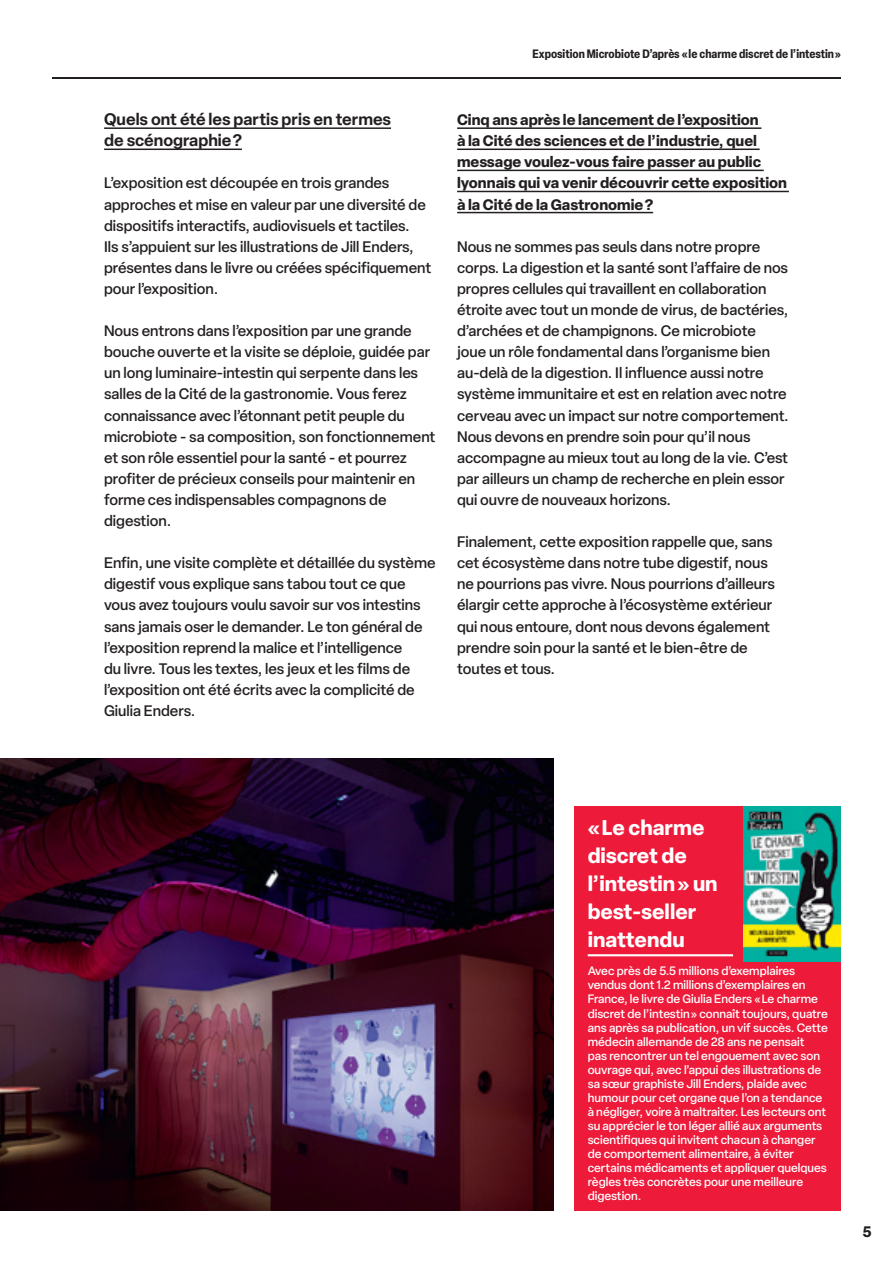
<style>
.page{position:relative;width:893px;height:1263px;background:#fff}
.page>*{position:absolute;margin:0;border:0;box-sizing:border-box;transform-origin:0 0}
.Encadré_-_H1_-_Blanc{font:700 21px/28.2px "Elza";color:#fff}
.H4_-_Noir{font:600 16.5px/21.1px "Elza";color:#231f20}
.Texte_courant_-_Noir{font:500 15px/21.1px "Elza";color:#231f20}
.H4_-_Noir-2{font:700 15px/21.1px "Elza";color:#231f20}
.t1{font:700 15px "Elza Text";color:#231f20}
.Encadré_-_Texte_courant_-_Blanc{font:500 12px/14.1px "Elza";color:#fff}
.t2{font:700 condensed 12px "Elza";color:#231f20}
</style>
<div class="page">
<hr style="left:52px;top:77px;width:789px;height:2px;background:#231f20">
<hr style="left:104px;top:127px;width:287px;height:2px;background:#231f20">
<hr style="left:104px;top:149px;width:138px;height:1px;background:#231f20">
<hr style="left:457px;top:127px;width:304px;height:2px;background:#231f20">
<hr style="left:457px;top:149px;width:303px;height:1px;background:#231f20">
<hr style="left:457px;top:170px;width:307px;height:1px;background:#231f20">
<hr style="left:457px;top:191px;width:332px;height:1px;background:#231f20">
<hr style="left:457px;top:212px;width:196px;height:1px;background:#231f20">
<img style="left:0;top:758px;width:554px;height:453px">
<div style="left:575px;top:806px;width:266px;height:405px;background:#ed1a3a"></div>
<hr style="left:588px;top:954px;width:145px;height:2px;background:#fff">
<img style="left:744px;top:806px;width:97px;height:155px">
<p class="t2" style="left:532px;top:45px;width:310px">Exposition Microbiote D’après « le charme discret de l’intestin »</p>
<p class="H4_-_Noir" style="left:104px;top:108px;width:288px">Quels ont été les partis pris en termes de scénographie ?</p>
<p class="Texte_courant_-_Noir" style="left:104px;top:172px;width:329px">L’exposition est découpée en trois grandes approches et mise en valeur par une diversité de dispositifs interactifs, audiovisuels et tactiles.<br>Ils s’appuient sur les illustrations de Jill Enders, présentes dans le livre ou créées spécifiquement pour l’exposition.</p>
<p class="Texte_courant_-_Noir" style="left:104px;top:320px;width:333px">Nous entrons dans l’exposition par une grande bouche ouverte et la visite se déploie, guidée par un long luminaire-intestin qui serpente dans les salles de la Cité de la gastronomie. Vous ferez connaissance avec l’étonnant petit peuple du microbiote - sa composition, son fonctionnement et son rôle essentiel pour la santé - et pourrez profiter de précieux conseils pour maintenir en forme ces indispensables compagnons de digestion.</p>
<p class="Texte_courant_-_Noir" style="left:104px;top:552px;width:333px">Enfin, une visite complète et détaillée du système digestif vous explique sans tabou tout ce que vous avez toujours voulu savoir sur vos intestins sans jamais oser le demander. Le ton général de l’exposition reprend la malice et l’intelligence<br>du livre. Tous les textes, les jeux et les films de l’exposition ont été écrits avec la complicité de Giulia Enders.</p>
<p class="H4_-_Noir-2" style="left:457px;top:109px;width:331px">Cinq ans après le lancement de l’exposition<br>à la Cité des sciences et de l’industrie, quel message voulez-vous faire passer au public lyonnais qui va venir découvrir cette exposition à la Cité de la Gastronomie ?</p>
<p class="Texte_courant_-_Noir" style="left:457px;top:236px;width:333px">Nous ne sommes pas seuls dans notre propre corps. La digestion et la santé sont l’affaire de nos propres cellules qui travaillent en collaboration étroite avec tout un monde de virus, de bactéries, d’archées et de champignons. Ce microbiote<br>joue un rôle fondamental dans l’organisme bien au-delà de la digestion. Il influence aussi notre système immunitaire et est en relation avec notre cerveau avec un impact sur notre comportement.<br>Nous devons en prendre soin pour qu’il nous accompagne au mieux tout au long de la vie. C’est par ailleurs un champ de recherche en plein essor qui ouvre de nouveaux horizons.</p>
<p class="Texte_courant_-_Noir" style="left:457px;top:531px;width:319px">Finalement, cette exposition rappelle que, sans cet écosystème dans notre tube digestif, nous ne pourrions pas vivre. Nous pourrions d’ailleurs élargir cette approche à l’écosystème extérieur qui nous entoure, dont nous devons également prendre soin pour la santé et le bien-être de toutes et tous.</p>
<p class="Encadré_-_H1_-_Blanc" style="left:588px;top:813px;width:131px">« Le charme discret de l’intestin » un best-seller inattendu</p>
<p class="Encadré_-_Texte_courant_-_Blanc" style="left:588px;top:964px;width:242px">Avec près de 5.5 millions d’exemplaires vendus dont 1.2 millions d’exemplaires en France, le livre de Giulia Enders « Le charme discret de l’intestin » connaît toujours, quatre ans après sa publication, un vif succès. Cette médecin allemande de 28 ans ne pensait<br>pas rencontrer un tel engouement avec son ouvrage qui, avec l’appui des illustrations de sa sœur graphiste Jill Enders, plaide avec humour pour cet organe que l’on a tendance à négliger, voire à maltraiter. Les lecteurs ont su apprécier le ton léger allié aux arguments scientifiques qui invitent chacun à changer de comportement alimentaire, à éviter certains médicaments et appliquer quelques règles très concrètes pour une meilleure digestion.</p>
<p class="t1" style="left:862px;top:1220px;width:11px">5</p>
</div>
